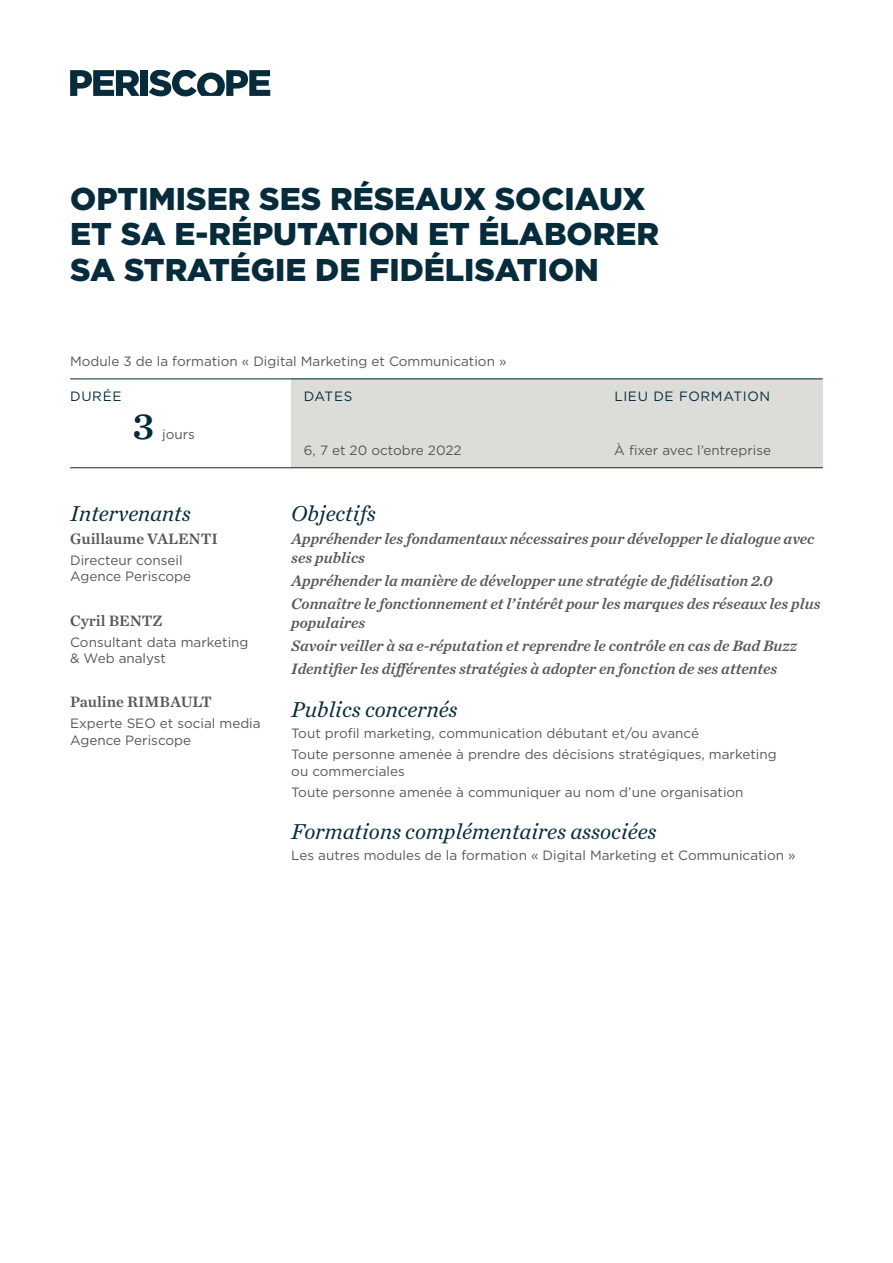
<style>
.page{position:relative;width:893px;height:1263px;background:#fff}
.page>*{position:absolute;margin:0;border:0;box-sizing:border-box;transform-origin:0 0}
.t1{font:39px "Chronicle Text G1 Semi";color:#062b3b}
.t2{font:900 31.5px/35.2px "Gotham";color:#062b3b}
.t3{font:italic 22.5px "Chronicle Text G1";color:#062b3b}
.t4{font:italic 15.75px/23.2px "Chronicle Text G1 Semi";color:#575756}
.t5{font:15.75px "Chronicle Text G1 Semi";color:#575756}
.t6{font:13.5px/16.5px "Gotham";color:#575756}
.t7{font:13.5px "Gotham";letter-spacing:.05em;color:#062b3b}
</style>
<div class="page">
<div style="left:291px;top:379px;width:311px;height:89px;background:#dcdcd9"></div>
<div style="left:602px;top:379px;width:221px;height:89px;background:#dcdcd9"></div>
<hr style="left:70px;top:467px;width:753px;height:1px;background:#062b3b">
<hr style="left:70px;top:379px;width:753px;height:1px;background:#062b3b">
<svg style="left:70px;top:70px;width:70px;height:26px"></svg>
<div style="left:141px;top:70px;width:7px;height:26px;background:#062b3b"></div>
<svg style="left:149px;top:70px;width:121px;height:26px"></svg>
<h2 class="t2" style="left:70px;top:180px;width:590px">OPTIMISER SES RÉSEAUX SOCIAUX<br>ET SA E-RÉPUTATION ET ÉLABORER<br>SA STRATÉGIE DE FIDÉLISATION</h2>
<p class="t6" style="left:70px;top:353px;width:438px">Module 3 de la formation « Digital Marketing et Communication »</p>
<p class="t7" style="left:70px;top:388px;width:53px">DURÉE</p>
<h1 class="t1" style="left:133px;top:395px;width:23px">3</h1>
<p class="t6" style="left:162px;top:426px;width:34px">jours</p>
<h3 class="t3" style="left:70px;top:496px;width:122px">Intervenants</h3>
<p class="t5" style="left:70px;top:526px;width:149px">Guillaume VALENTI</p>
<p class="t6" style="left:70px;top:552px;width:123px">Directeur conseil<br>Agence Periscope</p>
<p class="t5" style="left:70px;top:608px;width:94px">Cyril BENTZ</p>
<p class="t6" style="left:70px;top:633px;width:180px">Consultant data marketing &amp; Web analyst</p>
<p class="t5" style="left:70px;top:690px;width:143px">Pauline RIMBAULT</p>
<p class="t6" style="left:70px;top:715px;width:192px">Experte SEO et social media<br>Agence Periscope</p>
<p class="t7" style="left:304px;top:388px;width:50px">DATES</p>
<p class="t7" style="left:614px;top:388px;width:157px">LIEU DE FORMATION</p>
<p class="t6" style="left:304px;top:442px;width:159px">6, 7 et 20 octobre 2022</p>
<p class="t6" style="left:614px;top:442px;width:158px">À fixer avec l’entreprise</p>
<h3 class="t3" style="left:291px;top:496px;width:86px">Objectifs</h3>
<p class="t4" style="left:291px;top:528px;width:525px;line-height:18.8px">Appréhender les fondamentaux nécessaires pour développer le dialogue avec ses publics</p>
<p class="t4" style="left:291px;top:568px;width:531px">Appréhender la manière de développer une stratégie de fidélisation 2.0<br>Connaître le fonctionnement et l’ intérêt pour les marques des réseaux les plus</p>
<p class="t4" style="left:291px;top:610px;width:507px">populaires<br>Savoir veiller à sa e-réputation et reprendre le contrôle en cas de Bad Buzz<br>Identifier les différentes stratégies à adopter en fonction de ses attentes</p>
<h3 class="t3" style="left:291px;top:692px;width:168px">Publics concernés</h3>
<p class="t6" style="left:291px;top:723px;width:487px;line-height:21px">Tout profil marketing, communication débutant et/ou avancé<br>Toute personne amenée à prendre des décisions stratégiques, marketing</p>
<p class="t6" style="left:291px;top:760px;width:454px;line-height:21px">ou commerciales<br>Toute personne amenée à communiquer au nom d’une organisation</p>
<h3 class="t3" style="left:291px;top:815px;width:367px">Formations complémentaires associées</h3>
<p class="t6" style="left:291px;top:847px;width:506px">Les autres modules de la formation « Digital Marketing et Communication »</p>
</div>
